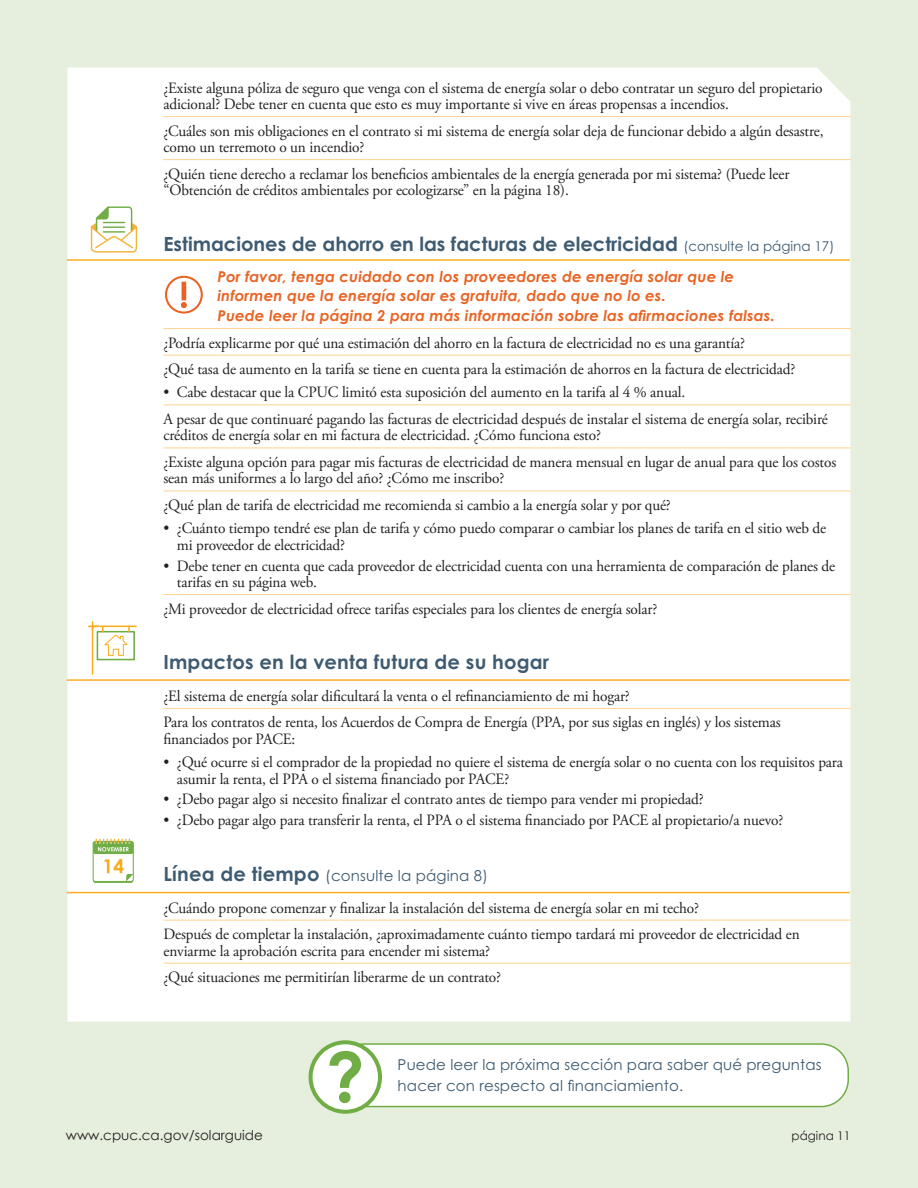
<style>
.page{position:relative;width:918px;height:1188px;background:#e6efdd}
.page>*{position:absolute;margin:0;border:0;box-sizing:border-box;transform-origin:0 0}
.Subhead1{font:700 19.5px "Century Gothic Pro";color:#3f5b71}
.body1_skinny{font:15.75px/16.5px "Adobe Garamond Pro";letter-spacing:-.01em;color:#231f20}
.sidebar1{font:italic 700 15px/19.5px "Century Gothic Pro";letter-spacing:.01em;color:#e86424}
.sidebar1-2{font:15px/21px "Century Gothic Pro";letter-spacing:.01em;color:#3f5b71}
.Subhead1-2{font:15px "Century Gothic Pro";letter-spacing:.01em;color:#3f5b71}
.t1{font:13.5px "Century Gothic";color:#231f20}
.t2{font:12px "Century Gothic";color:#231f20}
.s1{font-weight:400;font-size:13.5px}
.s2{font-weight:700;font-size:19.5px}
</style>
<div class="page">
<div style="left:68px;top:68px;width:782px;height:954px;background:#fff"></div>
<hr style="left:163px;top:116px;width:688px;height:1px;background:#fed390">
<hr style="left:163px;top:159px;width:688px;height:1px;background:#fed390">
<hr style="left:163px;top:328px;width:688px;height:1px;background:#fed390">
<hr style="left:163px;top:355px;width:688px;height:1px;background:#fed390">
<hr style="left:163px;top:405px;width:688px;height:1px;background:#fed390">
<hr style="left:163px;top:448px;width:688px;height:1px;background:#fed390">
<hr style="left:163px;top:491px;width:688px;height:1px;background:#fed390">
<hr style="left:163px;top:594px;width:688px;height:1px;background:#fed390">
<hr style="left:163px;top:708px;width:688px;height:1px;background:#fed390">
<hr style="left:163px;top:920px;width:688px;height:1px;background:#fed390">
<hr style="left:163px;top:963px;width:688px;height:1px;background:#fed390">
<svg style="left:89px;top:622px;width:48px;height:53px;background:#f3f0d9"></svg>
<svg style="left:91px;top:206px;width:46px;height:47px;background:#ebebce"></svg>
<div style="left:338px;top:1044px;width:510px;height:63px;background:#fff;border-radius:27px"></div>
<div style="left:337px;top:1043px;width:512px;height:64px;border:2px solid #70ad46;border-radius:27px"></div>
<svg style="left:309px;top:1040px;width:73px;height:74px"></svg>
<hr style="left:67px;top:679px;width:783px;height:2px;background:#faad21">
<hr style="left:67px;top:892px;width:783px;height:1px;background:#faad21">
<hr style="left:67px;top:259px;width:783px;height:2px;background:#faad21">
<div style="left:93px;top:843px;width:40px;height:40px;background:#7bb253;border-radius:2px"></div>
<div style="left:93px;top:841px;width:40px;height:40px;background:#fff;border-radius:2px"></div>
<div style="left:93px;top:841px;width:41px;height:41px;border:1px solid #71ad46;border-radius:2px"></div>
<svg style="left:93px;top:841px;width:40px;height:13px"></svg>
<svg style="left:96px;top:839px;width:34px;height:12px"></svg>
<svg style="left:104px;top:859px;width:29px;height:22px"></svg>
<svg style="left:165px;top:276px;width:38px;height:38px"></svg>
<p class="body1_skinny" style="left:163px;top:80px;width:661px">¿Existe alguna póliza de seguro que venga con el sistema de energía solar o debo contratar un seguro del propietario adicional? Debe tener en cuenta que esto es muy importante si vive en áreas propensas a incendios.</p>
<p class="body1_skinny" style="left:163px;top:123px;width:662px">¿Cuáles son mis obligaciones en el contrato si mi sistema de energía solar deja de funcionar debido a algún desastre, como un terremoto o un incendio?</p>
<p class="body1_skinny" style="left:163px;top:166px;width:627px">¿Quién tiene derecho a reclamar los beneficios ambientales de la energía generada por mi sistema? (Puede leer “Obtención de créditos ambientales por ecologizarse” en la página 18).</p>
<h2 class="Subhead1" style="left:163px;top:232px;width:672px">Estimaciones de ahorro en las facturas de electricidad <span class="s1">(consulte la página 17)</span></h2>
<p class="sidebar1" style="left:217px;top:267px;width:518px">Por favor, tenga cuidado con los proveedores de energía solar que le informen que la energía solar es gratuita, dado que no lo es.</p>
<p class="sidebar1" style="left:217px;top:306px;width:559px">Puede leer la página 2 para más información sobre las afirmaciones falsas.</p>
<p class="body1_skinny" style="left:163px;top:335px;width:583px">¿Podría explicarme por qué una estimación del ahorro en la factura de electricidad no es una garantía?</p>
<p class="body1_skinny" style="left:163px;top:361px;width:633px">¿Qué tasa de aumento en la tarifa se tiene en cuenta para la estimación de ahorros en la factura de electricidad?</p>
<p class="body1_skinny" style="left:163px;top:385px;width:523px">• Cabe destacar que la CPUC limitó esta suposición del aumento en la tarifa al 4 % anual.</p>
<p class="body1_skinny" style="left:163px;top:411px;width:666px">A pesar de que continuaré pagando las facturas de electricidad después de instalar el sistema de energía solar, recibiré créditos de energía solar en mi factura de electricidad. ¿Cómo funciona esto?</p>
<p class="body1_skinny" style="left:163px;top:454px;width:674px">¿Existe alguna opción para pagar mis facturas de electricidad de manera mensual en lugar de anual para que los costos sean más uniformes a lo largo del año? ¿Cómo me inscribo?</p>
<p class="body1_skinny" style="left:163px;top:497px;width:509px">¿Qué plan de tarifa de electricidad me recomienda si cambio a la energía solar y por qué?</p>
<p class="body1_skinny" style="left:177px;top:521px;width:651px;text-indent:-14px">• ¿Cuánto tiempo tendré ese plan de tarifa y cómo puedo comparar o cambiar los planes de tarifa en el sitio web de mi proveedor de electricidad?</p>
<p class="body1_skinny" style="left:177px;top:558px;width:660px;text-indent:-14px">• Debe tener en cuenta que cada proveedor de electricidad cuenta con una herramienta de comparación de planes de tarifas en su página web.</p>
<p class="body1_skinny" style="left:163px;top:601px;width:495px">¿Mi proveedor de electricidad ofrece tarifas especiales para los clientes de energía solar?</p>
<h2 class="Subhead1" style="left:163px;top:650px;width:387px">Impactos en la venta futura de su hogar</h2>
<p class="body1_skinny" style="left:163px;top:688px;width:468px">¿El sistema de energía solar dificultará la venta o el refinanciamiento de mi hogar?</p>
<p class="body1_skinny" style="left:163px;top:715px;width:619px">Para los contratos de renta, los Acuerdos de Compra de Energía (PPA, por sus siglas en inglés) y los sistemas financiados por PACE:</p>
<p class="body1_skinny" style="left:177px;top:754px;width:668px;text-indent:-14px">• ¿Qué ocurre si el comprador de la propiedad no quiere el sistema de energía solar o no cuenta con los requisitos para asumir la renta, el PPA o el sistema financiado por PACE?</p>
<p class="body1_skinny" style="left:163px;top:792px;width:542px">• ¿Debo pagar algo si necesito finalizar el contrato antes de tiempo para vender mi propiedad?</p>
<p class="body1_skinny" style="left:163px;top:813px;width:621px">• ¿Debo pagar algo para transferir la renta, el PPA o el sistema financiado por PACE al propietario/a nuevo?</p>
<h2 class="Subhead1-2" style="left:163px;top:866px;width:326px"><span class="s2">Línea de tiempo</span> (consulte la página 8)</h2>
<p class="body1_skinny" style="left:163px;top:900px;width:537px">¿Cuándo propone comenzar y finalizar la instalación del sistema de energía solar en mi techo?</p>
<p class="body1_skinny" style="left:163px;top:926px;width:638px">Después de completar la instalación, ¿aproximadamente cuánto tiempo tardará mi proveedor de electricidad en enviarme la aprobación escrita para encender mi sistema?</p>
<p class="body1_skinny" style="left:163px;top:969px;width:339px">¿Qué situaciones me permitirían liberarme de un contrato?</p>
<p class="sidebar1-2" style="left:398px;top:1054px;width:426px">Puede leer la próxima sección para saber qué preguntas hacer con respecto al financiamiento.</p>
<p class="t1" style="left:66px;top:1126px;width:199px">www.cpuc.ca.gov/solarguide</p>
<p class="t2" style="left:792px;top:1127px;width:60px">página 11</p>
</div>
